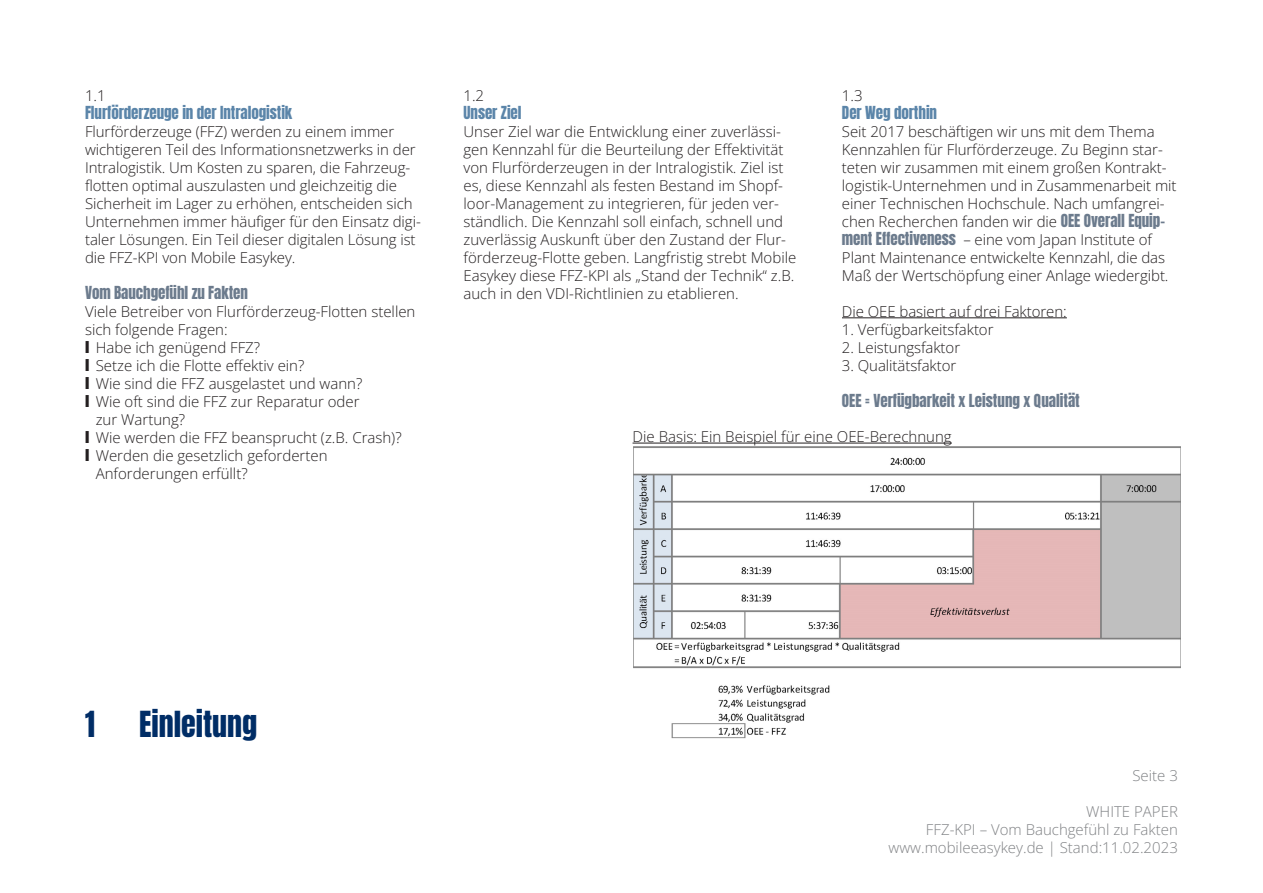
<style>
.page{position:relative;width:1263px;height:893px;background:#fff}
.page>*{position:absolute;margin:0;border:0;box-sizing:border-box;transform-origin:0 0}
.t1{font:30px "Anton";color:#002d66}
.MEK_Copy{font:15px/18px "Open Sans";letter-spacing:-.005em;color:#231f20}
.t2{font:15px/18px "Open Sans";color:#808285;text-align:right}
.MEK_Copy-2{font:15px "Anton";color:#6c7b8d}
.t3{font:15px "Anton";letter-spacing:-.005em;color:#5b85a9}
.s1{font-family:"Impact"}
.s2{font-family:"Anton";color:#6c7b8d}
</style>
<div class="page">
<hr style="left:842px;top:318px;width:225px;height:1px;background:#231f20">
<img style="left:633px;top:446px;width:548px;height:293px">
<hr style="left:632px;top:443px;width:320px;height:1px;background:#231f20">
<p class="MEK_Copy" style="left:85px;top:86px;width:22px">1.1</p>
<p class="t3" style="left:85px;top:105px;width:209px">Flurförderzeuge in der Intralogistik</p>
<p class="MEK_Copy" style="left:85px;top:122px;width:337px">Flurförderzeuge (FFZ) werden zu einem immer wichtigeren Teil des Informationsnetzwerks in der Intralogistik. Um Kosten zu sparen, die Fahrzeug&shy;flotten optimal auszulasten und gleichzeitig die Sicherheit im Lager zu erhöhen, entscheiden sich Unternehmen immer häufiger für den Einsatz digi&shy;taler Lösungen. Ein Teil dieser digitalen Lösung ist die FFZ-KPI von Mobile Easykey.</p>
<p class="MEK_Copy-2" style="left:85px;top:285px;width:164px">Vom Bauchgefühl zu Fakten</p>
<p class="MEK_Copy" style="left:85px;top:302px;width:332px">Viele Betreiber von Flurförderzeug-Flotten stellen sich folgende Fragen:</p>
<p class="MEK_Copy" style="left:85px;top:338px;width:177px"><span class="s1">I</span> Habe ich genügend FFZ?</p>
<p class="MEK_Copy" style="left:85px;top:356px;width:221px"><span class="s1">I</span> Setze ich die Flotte effektiv ein?</p>
<p class="MEK_Copy" style="left:85px;top:374px;width:279px"><span class="s1">I</span> Wie sind die FFZ ausgelastet und wann?</p>
<p class="MEK_Copy" style="left:96px;top:392px;width:265px;text-indent:-11px"><span class="s1">I</span> Wie oft sind die FFZ zur Reparatur oder zur Wartung?</p>
<p class="MEK_Copy" style="left:85px;top:428px;width:318px"><span class="s1">I</span> Wie werden die FFZ beansprucht (z.B. Crash)?</p>
<p class="MEK_Copy" style="left:96px;top:446px;width:233px;text-indent:-11px"><span class="s1">I</span> Werden die gesetzlich geforderten<br>Anforderungen erfüllt?</p>
<p class="MEK_Copy" style="left:463px;top:86px;width:22px">1.2</p>
<p class="t3" style="left:463px;top:105px;width:60px">Unser Ziel</p>
<p class="MEK_Copy" style="left:463px;top:122px;width:334px">Unser Ziel war die Entwicklung einer zuverlässi&shy;gen Kennzahl für die Beurteilung der Effektivität von Flurförderzeugen in der Intralogistik. Ziel ist es, diese Kennzahl als festen Bestand im Shopf&shy;loor-Management zu integrieren, für jeden ver&shy;ständlich. Die Kennzahl soll einfach, schnell und zuverlässig Auskunft über den Zustand der Flur&shy;förderzeug-Flotte geben. Langfristig strebt Mobile Easykey diese FFZ-KPI als „Stand der Technik“ z.B. auch in den VDI-Richtlinien zu etablieren.</p>
<p class="MEK_Copy" style="left:842px;top:86px;width:22px">1.3</p>
<p class="t3" style="left:842px;top:105px;width:97px">Der Weg dorthin</p>
<p class="MEK_Copy" style="left:842px;top:122px;width:336px">Seit 2017 beschäftigen wir uns mit dem Thema Kennzahlen für Flurförderzeuge. Zu Beginn star&shy;teten wir zusammen mit einem großen Kontrakt&shy;logistik-Unternehmen und in Zusammenarbeit mit einer Technischen Hochschule. Nach umfangrei&shy;chen Recherchen fanden wir die <span class="s2">OEE Overall Equip&shy;ment Effectiveness</span> – eine vom Japan Institute of Plant Maintenance entwickelte Kennzahl, die das Maß der Wertschöpfung einer Anlage wiedergibt.</p>
<p class="MEK_Copy" style="left:842px;top:302px;width:226px">Die OEE basiert auf drei Faktoren:</p>
<p class="MEK_Copy" style="left:842px;top:320px;width:153px">1. Verfügbarkeitsfaktor</p>
<p class="MEK_Copy" style="left:842px;top:338px;width:120px">2. Leistungsfaktor</p>
<p class="MEK_Copy" style="left:842px;top:356px;width:116px">3. Qualitätsfaktor</p>
<p class="MEK_Copy-2" style="left:842px;top:393px;width:239px">OEE = Verfügbarkeit x Leistung x Qualität</p>
<p class="MEK_Copy" style="left:632px;top:427px;width:321px">Die Basis: Ein Beispiel für eine OEE-Berechnung</p>
<p class="t1" style="left:85px;top:709px;width:11px">1</p>
<p class="t1" style="left:139px;top:709px;width:120px">Einleitung</p>
<p class="t2" style="left:1132px;top:766px;width:47px">Seite 3</p>
<p class="t2" style="left:888px;top:802px;width:291px">WHITE PAPER<br>FFZ-KPI – Vom Bauchgefühl zu Fakten www.mobileeasykey.de | Stand:11.02.2023</p>
</div>
